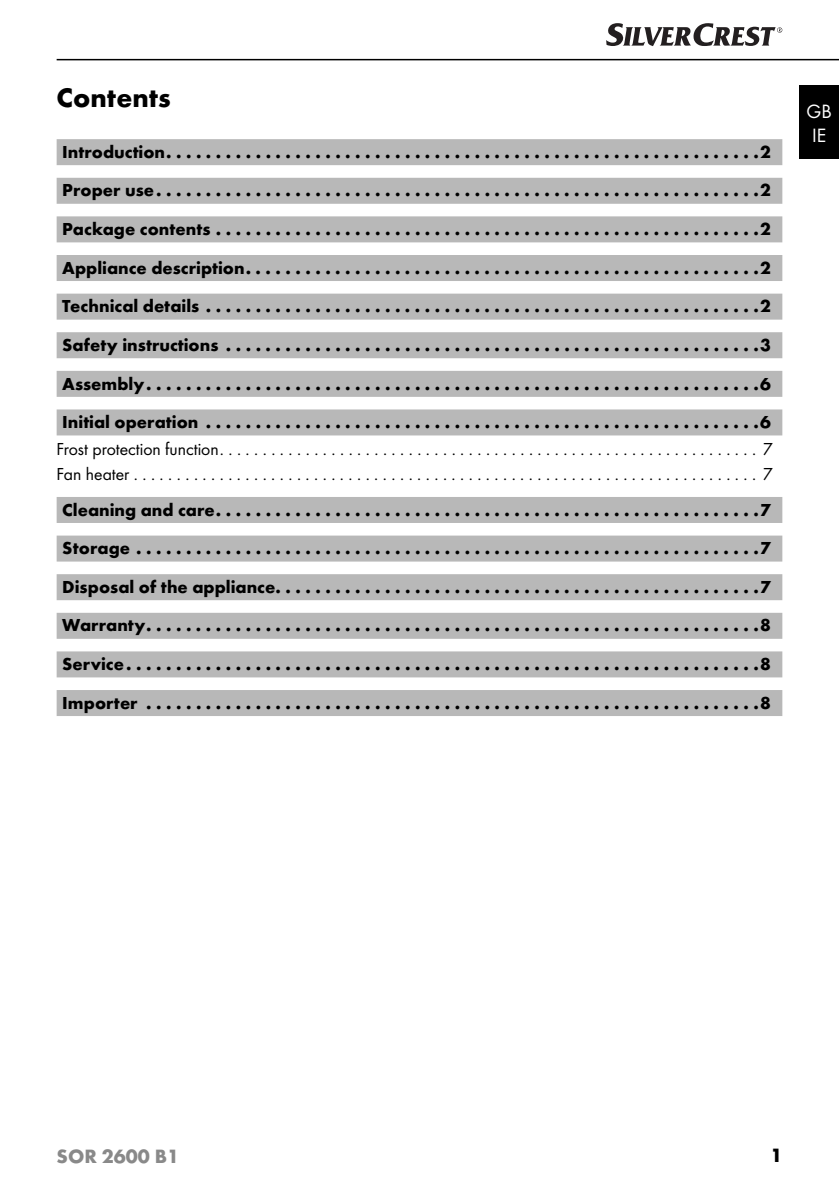
<style>
.page{position:relative;width:839px;height:1191px;background:#fff}
.page>*{position:absolute;margin:0;border:0;box-sizing:border-box;transform-origin:0 0}
.t1{font:700 28px "Futura";color:#000}
.t2{font:700 20px "Futura";color:#898989}
.t3{font:20px/24px "Futura Boo";color:#fff}
.t4{font:700 20px "Futura";color:#000}
.t5{font:700 18px/38.6px "Futura";color:#000;text-align:justify}
.t6{font:18px/24.4px "Futura Boo";color:#000}
</style>
<div class="page">
<hr style="left:57px;top:59px;width:782px;height:1px;background:#000">
<div style="left:799px;top:85px;width:40px;height:74px;background:#000"></div>
<svg style="left:606px;top:23px;width:176px;height:23px"></svg>
<div style="left:57px;top:139px;width:725px;height:26px;background:#b8b8b8"></div>
<div style="left:57px;top:178px;width:725px;height:26px;background:#b8b8b8"></div>
<div style="left:57px;top:216px;width:725px;height:26px;background:#b8b8b8"></div>
<div style="left:57px;top:255px;width:725px;height:26px;background:#b8b8b8"></div>
<div style="left:57px;top:294px;width:725px;height:26px;background:#b8b8b8"></div>
<div style="left:57px;top:332px;width:725px;height:26px;background:#b8b8b8"></div>
<div style="left:57px;top:371px;width:725px;height:26px;background:#b8b8b8"></div>
<div style="left:57px;top:409px;width:725px;height:26px;background:#b8b8b8"></div>
<div style="left:57px;top:497px;width:725px;height:26px;background:#b8b8b8"></div>
<div style="left:57px;top:535px;width:725px;height:26px;background:#b8b8b8"></div>
<div style="left:57px;top:574px;width:725px;height:26px;background:#b8b8b8"></div>
<div style="left:57px;top:613px;width:725px;height:26px;background:#b8b8b8"></div>
<div style="left:57px;top:651px;width:725px;height:26px;background:#b8b8b8"></div>
<div style="left:57px;top:690px;width:725px;height:26px;background:#b8b8b8"></div>
<h1 class="t1" style="left:57px;top:86px;width:116px">Contents</h1>
<p class="t5" style="left:62px;top:134px;width:710px">Introduction . . . . . . . . . . . . . . . . . . . . . . . . . . . . . . . . . . . . . . . . . . . . . . . . . . . . . . . . . . . .2<br>Proper use . . . . . . . . . . . . . . . . . . . . . . . . . . . . . . . . . . . . . . . . . . . . . . . . . . . . . . . . . . . . .2<br>Package contents . . . . . . . . . . . . . . . . . . . . . . . . . . . . . . . . . . . . . . . . . . . . . . . . . . . . . . .2<br>Appliance description . . . . . . . . . . . . . . . . . . . . . . . . . . . . . . . . . . . . . . . . . . . . . . . . . . . .2<br>Technical details . . . . . . . . . . . . . . . . . . . . . . . . . . . . . . . . . . . . . . . . . . . . . . . . . . . . . . . .2<br>Safety instructions . . . . . . . . . . . . . . . . . . . . . . . . . . . . . . . . . . . . . . . . . . . . . . . . . . . . . .3<br>Assembly . . . . . . . . . . . . . . . . . . . . . . . . . . . . . . . . . . . . . . . . . . . . . . . . . . . . . . . . . . . . . .6<br>Initial operation . . . . . . . . . . . . . . . . . . . . . . . . . . . . . . . . . . . . . . . . . . . . . . . . . . . . . . . .6</p>
<p class="t6" style="left:57px;top:439px;width:718px">Frost protection function . . . . . . . . . . . . . . . . . . . . . . . . . . . . . . . . . . . . . . . . . . . . . . . . . . . . . . . . . . . . . . . 7<br>Fan heater . . . . . . . . . . . . . . . . . . . . . . . . . . . . . . . . . . . . . . . . . . . . . . . . . . . . . . . . . . . . . . . . . . . . . . . . . 7</p>
<p class="t5" style="left:62px;top:492px;width:710px">Cleaning and care . . . . . . . . . . . . . . . . . . . . . . . . . . . . . . . . . . . . . . . . . . . . . . . . . . . . . . .7<br>Storage . . . . . . . . . . . . . . . . . . . . . . . . . . . . . . . . . . . . . . . . . . . . . . . . . . . . . . . . . . . . . . .7<br>Disposal of the appliance . . . . . . . . . . . . . . . . . . . . . . . . . . . . . . . . . . . . . . . . . . . . . . . . .7<br>Warranty . . . . . . . . . . . . . . . . . . . . . . . . . . . . . . . . . . . . . . . . . . . . . . . . . . . . . . . . . . . . . .8<br>Service . . . . . . . . . . . . . . . . . . . . . . . . . . . . . . . . . . . . . . . . . . . . . . . . . . . . . . . . . . . . . . . .8<br>Importer . . . . . . . . . . . . . . . . . . . . . . . . . . . . . . . . . . . . . . . . . . . . . . . . . . . . . . . . . . . . . .8</p>
<p class="t3" style="left:807px;top:100px;width:27px">GB<br>IE</p>
<p class="t2" style="left:57px;top:1147px;width:124px">SOR 2600 B1</p>
<p class="t4" style="left:771px;top:1147px;width:13px">1</p>
</div>
